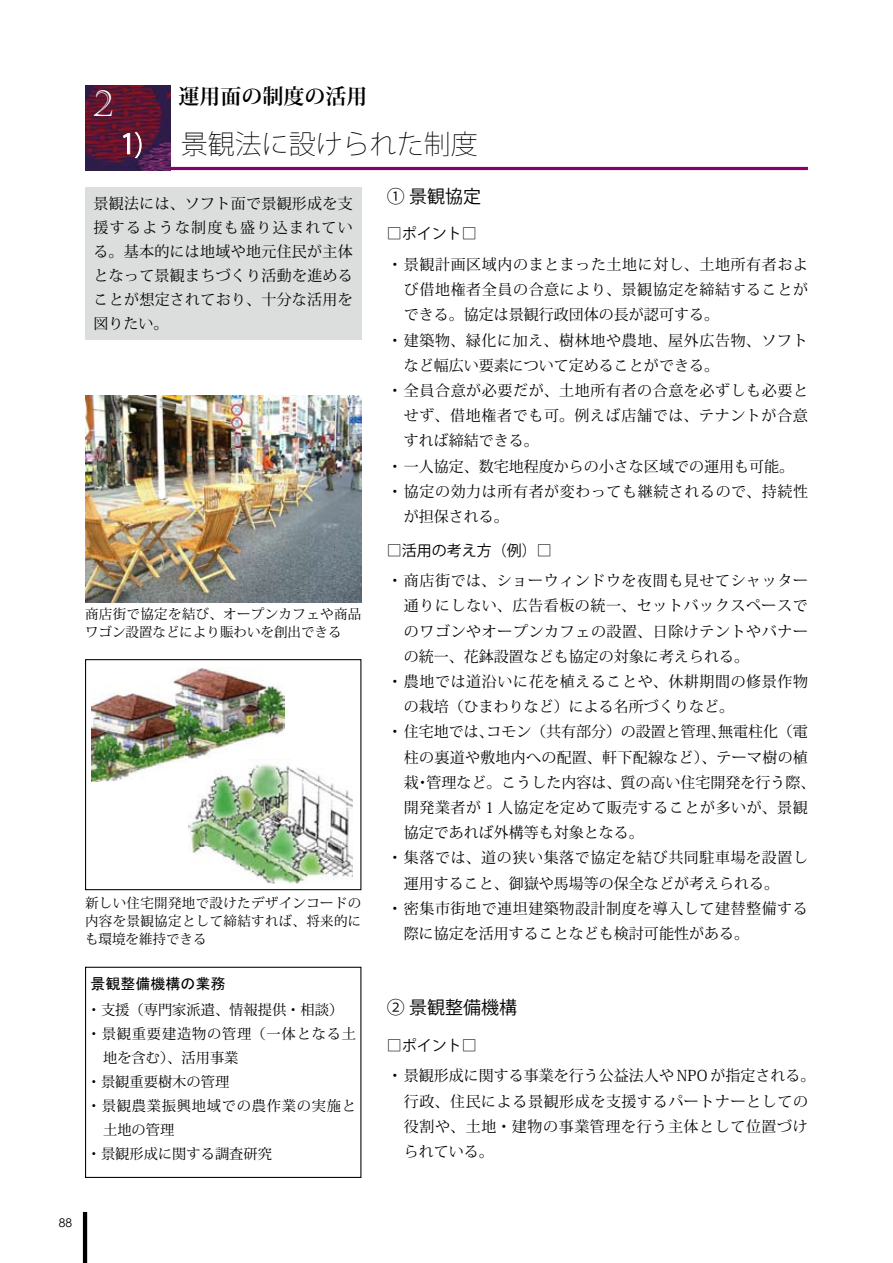
<style>
.page{position:relative;width:893px;height:1263px;background:#fff}
.page>*{position:absolute;margin:0;border:0;box-sizing:border-box;transform-origin:0 0}
.t1{font:36px "Castellar";color:#fff}
.t2{font:200 27px "Koz Go Pro";color:#000}
.t3{font:27px "Koz Go Std";color:#fff}
.t4{font:700 21px "Koz Min Std";color:#000}
.t5{font:18px "Koz Go Pro";color:#000}
.t6{font:15px/24px "Koz Min Pro";letter-spacing:.035em;color:#000}
.t7{font:15px "Koz Min Pro";color:#000}
.t8{font:15px "Koz Go Pro";color:#000}
.t9{font:15px "MS Gothic";color:#000}
.t10{font:14.25px "Koz Min Pro";color:#000}
.t11{font:14.25px "Koz Min Pro";letter-spacing:.055em;color:#000}
.t12{font:13.5px/18px "Koz Min Pro";letter-spacing:.025em;color:#000;text-align:justify}
.t13{font:13.5px/18px "Koz Min Pro";color:#000}
.t14{font:12px "Century Gothic";color:#000}
.s1{font-weight:200}
</style>
<div class="page">
<hr style="left:83px;top:1214px;width:4px;height:47px;background:#000">
<img style="left:85px;top:85px;width:85px;height:85px">
<svg style="left:123px;top:132px;width:19px;height:26px"></svg>
<hr style="left:170px;top:167px;width:638px;height:3px;background:#8c006c">
<div style="left:85px;top:187px;width:276px;height:152px;background:#dcdddd"></div>
<div style="left:85px;top:967px;width:276px;height:211px;border:1px solid #000"></div>
<img style="left:85px;top:395px;width:276px;height:208px">
<img style="left:91px;top:668px;width:194px;height:114px">
<img style="left:188px;top:760px;width:165px;height:123px">
<div style="left:85px;top:659px;width:276px;height:231px;border:1px solid #000"></div>
<h1 class="t1" style="left:94px;top:83px;width:21px">2</h1>
<h3 class="t4" style="left:179px;top:82px;width:190px">運用面の制度の活用</h3>
<h2 class="t2" style="left:181px;top:126px;width:299px">景観法に設けられた制度</h2>
<p class="t6" style="left:94px;top:191px;width:261px;text-align:justify">景観法には、ソフト面で景観形成を支援するような制度も盛り込まれている。基本的には地域や地元住民が主体となって景観まちづくり活動を進めることが想定されており、十分な活用を図りたい。</p>
<h2 class="t3" style="left:120px;top:127px;width:24px">1<span class="s1">)</span></h2>
<p class="t5" style="left:387px;top:185px;width:96px">① 景観協定</p>
<p class="t8" style="left:387px;top:224px;width:91px">□ポイント□</p>
<p class="t6" style="left:387px;top:252px;width:422px">・景観計画区域内のまとまった土地に対し、土地所有者およ</p>
<p class="t6" style="left:404px;top:277px;width:406px">び借地権者全員の合意により、景観協定を締結することが</p>
<p class="t7" style="left:404px;top:304px;width:316px">できる。協定は景観行政団体の長が認可する。</p>
<p class="t6" style="left:387px;top:327px;width:422px">・建築物、緑化に加え、樹林地や農地、屋外広告物、ソフト</p>
<p class="t7" style="left:404px;top:355px;width:316px">など幅広い要素について定めることができる。</p>
<p class="t6" style="left:387px;top:378px;width:422px">・全員合意が必要だが、土地所有者の合意を必ずしも必要と</p>
<p class="t6" style="left:404px;top:403px;width:405px">せず、借地権者でも可。例えば店舗では、テナントが合意</p>
<p class="t7" style="left:404px;top:430px;width:136px">すれば締結できる。</p>
<p class="t7" style="left:387px;top:455px;width:408px">・一人協定、数宅地程度からの小さな区域での運用も可能。</p>
<p class="t6" style="left:387px;top:479px;width:422px">・協定の効力は所有者が変わっても継続されるので、持続性</p>
<p class="t6" style="left:404px;top:504px;width:106px">が担保される。</p>
<p class="t8" style="left:387px;top:540px;width:166px">□活用の考え方（例）□</p>
<p class="t6" style="left:387px;top:568px;width:422px">・商店街では、ショーウィンドウを夜間も見せてシャッター</p>
<p class="t6" style="left:404px;top:593px;width:405px">通りにしない、広告看板の統一、セットバックスペースで</p>
<p class="t6" style="left:404px;top:618px;width:406px">のワゴンやオープンカフェの設置、日除けテントやバナー</p>
<p class="t7" style="left:404px;top:646px;width:346px">の統一、花鉢設置なども協定の対象に考えられる。</p>
<p class="t6" style="left:387px;top:669px;width:422px">・農地では道沿いに花を植えることや、休耕期間の修景作物</p>
<p class="t7" style="left:404px;top:696px;width:331px">の栽培（ひまわりなど）による名所づくりなど。</p>
<p class="t7" style="left:387px;top:721px;width:422px">・住宅地では、コモン（共有部分）の設置と管理、無電柱化（電</p>
<p class="t6" style="left:404px;top:744px;width:405px">柱の裏道や敷地内への配置、軒下配線など）、テーマ樹の植</p>
<p class="t7" style="left:404px;top:772px;width:413px">栽・管理など。こうした内容は、質の高い住宅開発を行う際、</p>
<p class="t6" style="left:404px;top:795px;width:405px">開発業者が 1 人協定を定めて販売することが多いが、景観</p>
<p class="t7" style="left:404px;top:822px;width:241px">協定であれば外構等も対象となる。</p>
<p class="t6" style="left:387px;top:845px;width:422px">・集落では、道の狭い集落で協定を結び共同駐車場を設置し</p>
<p class="t7" style="left:404px;top:872px;width:376px">運用すること、御嶽や馬場等の保全などが考えられる。</p>
<p class="t6" style="left:387px;top:896px;width:422px">・密集市街地で連坦建築物設計制度を導入して建替整備する</p>
<p class="t7" style="left:404px;top:923px;width:346px">際に協定を活用することなども検討可能性がある。</p>
<p class="t13" style="left:85px;top:604px;width:278px">商店街で協定を結び、オープンカフェや商品ワゴン設置などにより賑わいを創出できる</p>
<p class="t12" style="left:85px;top:894px;width:278px">新しい住宅開発地で設けたデザインコードの内容を景観協定として締結すれば、将来的にも環境を維持できる</p>
<p class="t9" style="left:90px;top:976px;width:137px">景観整備機構の業務</p>
<p class="t10" style="left:87px;top:1000px;width:258px">・支援（専門家派遣、情報提供・相談）</p>
<p class="t11" style="left:87px;top:1024px;width:271px">・景観重要建造物の管理（一体となる土</p>
<p class="t10" style="left:103px;top:1048px;width:137px">地を含む）、活用事業</p>
<p class="t10" style="left:87px;top:1072px;width:144px">・景観重要樹木の管理</p>
<p class="t11" style="left:87px;top:1096px;width:271px">・景観農業振興地域での農作業の実施と</p>
<p class="t10" style="left:103px;top:1120px;width:73px">土地の管理</p>
<p class="t10" style="left:87px;top:1144px;width:187px">・景観形成に関する調査研究</p>
<p class="t5" style="left:387px;top:996px;width:132px">② 景観整備機構</p>
<p class="t8" style="left:387px;top:1036px;width:91px">□ポイント□</p>
<p class="t6" style="left:404px;top:1063px;width:413px;line-height:25.2px;text-indent:-17px">・景観形成に関する事業を行う公益法人や NPO が指定される。行政、住民による景観形成を支援するパートナーとしての役割や、土地・建物の事業管理を行う主体として位置づけられている。</p>
<p class="t14" style="left:59px;top:1214px;width:8px">88</p>
</div>
